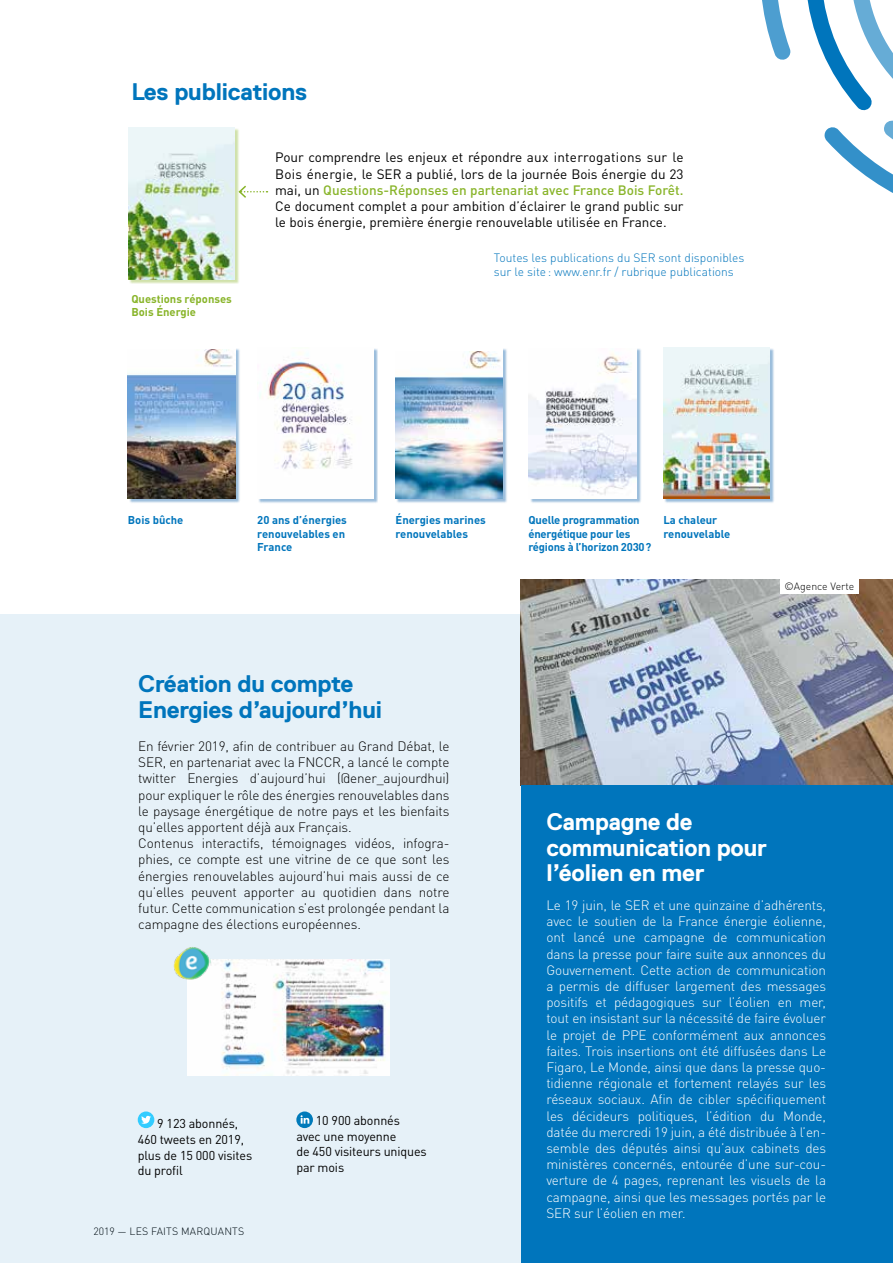
<style>
.page{position:relative;width:893px;height:1263px;background:#fff}
.page>*{position:absolute;margin:0;border:0;box-sizing:border-box;transform-origin:0 0}
.t1{font:700 24px/25.5px "Replica Pro";letter-spacing:-.01em;color:#0075bc}
.t2{font:700 24px/25.5px "Replica Pro";letter-spacing:-.01em;color:#fff}
.t3{font:300 13.5px/16.2px "DIN Pro";letter-spacing:-.01em;color:#fff;text-align:justify}
.t4{font:300 13.5px/16.2px "DIN Pro";letter-spacing:-.01em;color:#000}
.t5{font:13.5px/16.2px "DIN Pro";color:#000;text-align:justify}
.t6{font:12.75px/15.8px "DIN Pro";letter-spacing:-.01em;color:#000}
.t7{font:300 12px/14.4px "DIN Pro";color:#0075bc}
.t8{font:700 11.25px/13.5px "DIN Pro";color:#0075bc}
.t9{font:700 11.25px/13.5px "DIN Pro";letter-spacing:-.02em;color:#0075bc}
.t10{font:700 11.25px/13.5px "DIN Pro";color:#88b429}
.t11{font:300 10.5px "DIN Pro";letter-spacing:.005em;color:#000}
.s1{font-weight:500;color:#88b429}
</style>
<div class="page">
<div style="left:0;top:614px;width:893px;height:649px;background:#e6f1f8"></div>
<img style="left:521px;top:579px;width:372px;height:207px">
<svg style="left:824px;top:120px;width:69px;height:73px"></svg>
<svg style="left:762px;top:0;width:131px;height:111px"></svg>
<div style="left:129px;top:348px;width:112px;height:156px;background:#0058a5;opacity:.4"></div>
<img style="left:128px;top:349px;width:107px;height:150px">
<div style="left:129px;top:129px;width:110px;height:155px;background:#88b429;opacity:.4"></div>
<img style="left:128px;top:128px;width:107px;height:151px">
<div style="left:258px;top:348px;width:120px;height:155px;background:#0058a5;opacity:.4"></div>
<img style="left:258px;top:348px;width:116px;height:150px">
<div style="left:396px;top:348px;width:112px;height:156px;background:#0058a5;opacity:.4"></div>
<div style="left:395px;top:347px;width:108px;height:152px;background:#fff"></div>
<img style="left:395px;top:351px;width:108px;height:148px">
<div style="left:664px;top:348px;width:111px;height:156px;background:#0058a5;opacity:.4"></div>
<img style="left:663px;top:347px;width:107px;height:152px">
<div style="left:530px;top:348px;width:112px;height:156px;background:#0058a5;opacity:.4"></div>
<img style="left:529px;top:348px;width:108px;height:151px">
<div style="left:521px;top:786px;width:331px;height:477px;background:#0075bc"></div>
<div style="left:852px;top:786px;width:41px;height:477px;background:#0075bc"></div>
<img style="left:188px;top:959px;width:201px;height:116px">
<img style="left:173px;top:947px;width:37px;height:34px">
<div style="left:138px;top:1111px;width:16px;height:17px;background:#3cf;border-radius:50%"></div>
<svg style="left:141px;top:1116px;width:10px;height:8px"></svg>
<svg style="left:296px;top:1111px;width:17px;height:17px"></svg>
<svg style="left:301px;top:1115px;width:8px;height:9px"></svg>
<div style="left:780px;top:578px;width:78px;height:16px;background:#fff"></div>
<svg style="left:237px;top:184px;width:30px;height:15px"></svg>
<h1 class="t1" style="left:131px;top:79px;width:177px">Les publications</h1>
<p class="t10" style="left:131px;top:291px;width:102px">Questions réponses<br>Bois Énergie</p>
<p class="t5" style="left:275px;top:148px;width:410px">Pour comprendre les enjeux et répondre aux interrogations sur le Bois énergie, le SER a publié, lors de la journée Bois énergie du 23 mai, un <span class="s1">Questions-Réponses en partenariat avec France Bois Forêt.<br></span>Ce document complet a pour ambition d’éclairer le grand public sur le bois énergie, première énergie renouvelable utilisée en France.</p>
<p class="t7" style="left:494px;top:249px;width:252px">Toutes les publications du SER sont disponibles sur le site: www.enr.fr / rubrique publications</p>
<p class="t8" style="left:128px;top:513px;width:57px">Bois bûche</p>
<p class="t8" style="left:257px;top:513px;width:91px">20 ans d’énergies renouvelables en<br>France</p>
<p class="t8" style="left:395px;top:513px;width:92px">Énergies marines renouvelables</p>
<p class="t9" style="left:528px;top:513px;width:125px">Quelle programmation énergétique pour les régions à l’horizon 2030?</p>
<p class="t8" style="left:663px;top:513px;width:69px">La chaleur renouvelable</p>
<p class="t11" style="left:784px;top:578px;width:71px">©Agence Verte</p>
<h1 class="t1" style="left:138px;top:671px;width:245px">Création du compte<br>Energies d’aujourd’hui</h1>
<p class="t4" style="left:138px;top:737px;width:313px">En février 2019, afin de contribuer au Grand Débat, le SER, en partenariat avec la FNCCR, a lancé le compte twitter Energies d’aujourd’hui (@ener_aujourdhui) pour expliquer le rôle des énergies renouvelables dans le paysage énergétique de notre pays et les bienfaits qu’elles apportent déjà aux Français.<br>Contenus interactifs, témoignages vidéos, infogra&shy;phies, ce compte est une vitrine de ce que sont les énergies renouvelables aujourd’hui mais aussi de ce qu’elles peuvent apporter au quotidien dans notre futur. Cette communication s’est prolongée pendant la campagne des élections européennes.</p>
<p class="t6" style="left:138px;top:1114px;width:116px;text-indent:20px">9 123 abonnés,<br>460 tweets en 2019, plus de 15 000 visites du profil</p>
<p class="t6" style="left:296px;top:1111px;width:132px;text-indent:20px">10 900 abonnés avec une moyenne<br>de 450 visiteurs uniques par mois</p>
<p class="t11" style="left:93px;top:1223px;width:152px">2019 — LES FAITS MARQUANTS</p>
<h1 class="t2" style="left:546px;top:809px;width:222px">Campagne de communication pour l’éolien en mer</h1>
<p class="t3" style="left:546px;top:896px;width:281px">Le 19 juin, le SER et une quinzaine d’adhérents, avec le soutien de la France énergie éolienne, ont lancé une campagne de communication dans la presse pour faire suite aux annonces du Gouvernement. Cette action de communication a permis de diffuser largement des messages positifs et pédagogiques sur l’éolien en mer, tout en insistant sur la nécessité de faire évoluer le projet de PPE conformément aux annonces faites. Trois insertions ont été diffusées dans Le Figaro, Le Monde, ainsi que dans la presse quo&shy;tidienne régionale et fortement relayés sur les réseaux sociaux. Afin de cibler spécifiquement les décideurs politiques, l’édition du Monde, datée du mercredi 19 juin, a été distribuée à l’en&shy;semble des députés ainsi qu’aux cabinets des ministères concernés, entourée d’une sur-cou&shy;verture de 4 pages, reprenant les visuels de la campagne, ainsi que les messages portés par le SER sur l’éolien en mer.</p>
</div>
